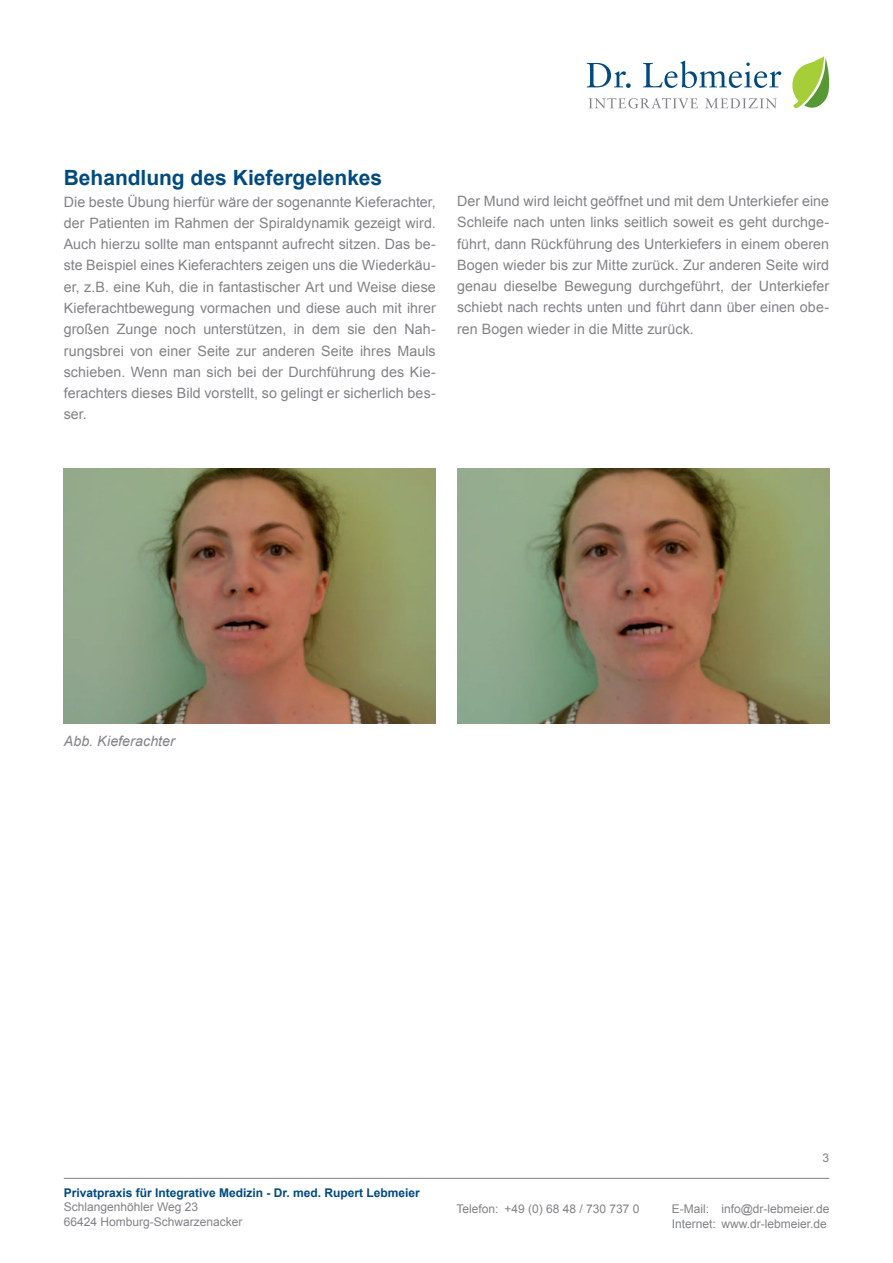
<style>
.page{position:relative;width:893px;height:1263px;background:#fff}
.page>*{position:absolute;margin:0;border:0;box-sizing:border-box;transform-origin:0 0}
.t1{font:700 21px "Arial";color:#004a7f}
.t2{font:14.25px/21.3px "Arial";letter-spacing:.005em;color:#808285;text-align:justify}
.t3{font:italic 14.25px "Arial";letter-spacing:.005em;color:#808285}
.t4{font:12px/14.4px "Arial";color:#808285}
.t5{font:700 12px "Arial";color:#004a7f}
</style>
<div class="page">
<svg style="left:587px;top:63px;width:44px;height:25px"></svg>
<svg style="left:643px;top:61px;width:138px;height:27px"></svg>
<svg style="left:589px;top:98px;width:109px;height:10px"></svg>
<svg style="left:705px;top:98px;width:72px;height:10px"></svg>
<svg style="left:792px;top:56px;width:38px;height:53px"></svg>
<hr style="left:64px;top:1178px;width:765px;height:1px;background:#808285">
<img style="left:64px;top:469px;width:372px;height:255px">
<img style="left:457px;top:469px;width:372px;height:255px">
<h1 class="t1" style="left:64px;top:164px;width:320px">Behandlung des Kiefergelenkes</h1>
<p class="t2" style="left:64px;top:191px;width:374px">Die beste Übung hierfür wäre der sogenannte Kieferachter, der Patienten im Rahmen der Spiraldynamik gezeigt wird.<br>Auch hierzu sollte man entspannt aufrecht sitzen. Das be&shy;ste Beispiel eines Kieferachters zeigen uns die Wiederkäu&shy;er, z.B. eine Kuh, die in fantastischer Art und Weise diese Kieferachtbewegung vormachen und diese auch mit ihrer großen Zunge noch unterstützen, in dem sie den Nah&shy;rungsbrei von einer Seite zur anderen Seite ihres Mauls schieben. Wenn man sich bei der Durchführung des Kie&shy;ferachters dieses Bild vorstellt, so gelingt er sicherlich bes&shy;ser.</p>
<p class="t2" style="left:457px;top:190px;width:374px">Der Mund wird leicht geöffnet und mit dem Unterkiefer eine Schleife nach unten links seitlich soweit es geht durchge&shy;führt, dann Rückführung des Unterkiefers in einem oberen Bogen wieder bis zur Mitte zurück. Zur anderen Seite wird genau dieselbe Bewegung durchgeführt, der Unterkiefer schiebt nach rechts unten und führt dann über einen obe&shy;ren Bogen wieder in die Mitte zurück.</p>
<p class="t3" style="left:64px;top:732px;width:113px">Abb. Kieferachter</p>
<p class="t4" style="left:822px;top:1151px;width:8px">3</p>
<p class="t5" style="left:64px;top:1185px;width:358px">Privatpraxis für Integrative Medizin - Dr. med. Rupert Lebmeier</p>
<p class="t4" style="left:64px;top:1200px;width:180px">Schlangenhöhler Weg 23<br>66424 Homburg-Schwarzenacker</p>
<p class="t4" style="left:456px;top:1202px;width:185px">Telefon: +49 (0) 68 48 / 730 737 0</p>
<p class="t4" style="left:672px;top:1202px;width:159px">E-Mail: info@dr-lebmeier.de<br>Internet: www.dr-lebmeier.de</p>
</div>
